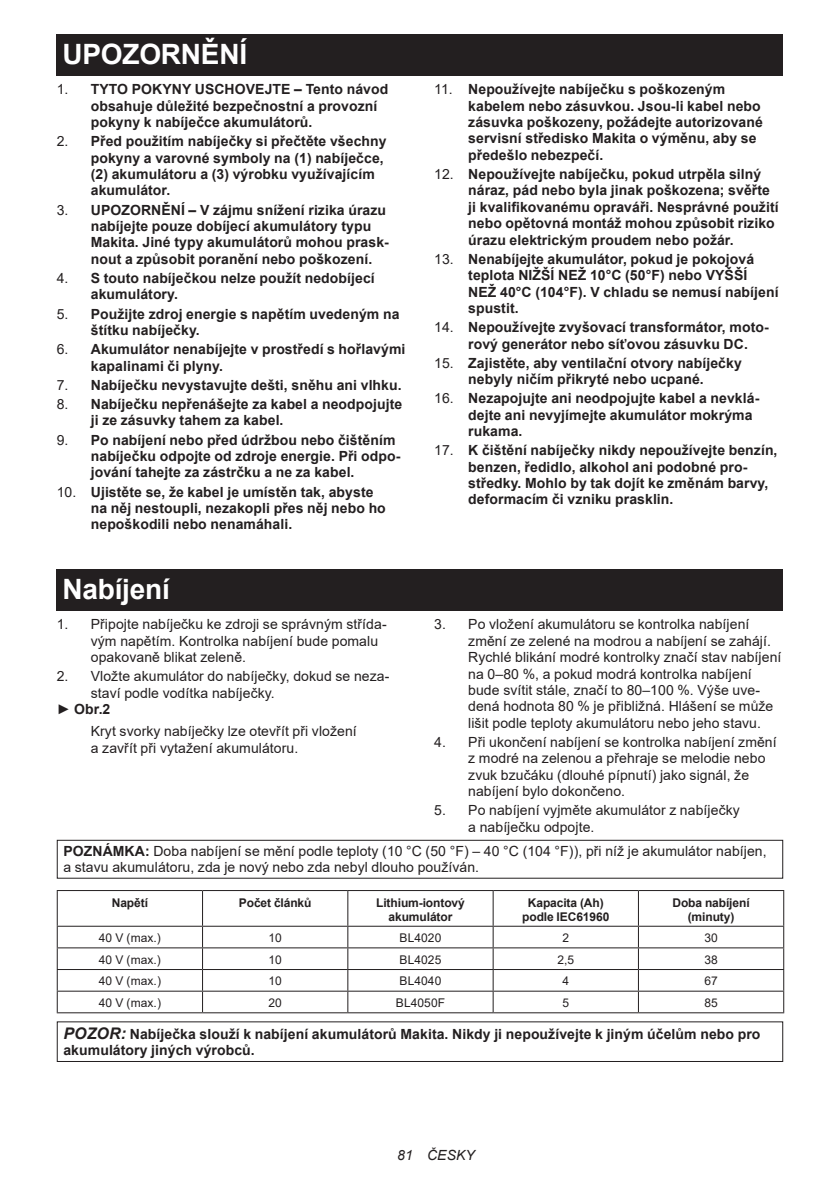
<style>
.page{position:relative;width:840px;height:1191px;background:#fff}
.page>*{position:absolute;margin:0;border:0;box-sizing:border-box;transform-origin:0 0}
.t1{font:700 28px "Arial";letter-spacing:-.01em;color:#fff}
.t2{font:700 14px/16.4px "Arial";letter-spacing:.005em;color:#231f20}
.t3{font:14px/16.4px "Arial";letter-spacing:.005em;color:#231f20}
.t4{font:italic 14px "Arial";letter-spacing:.005em;color:#231f20}
.t5{font:700 12px/14px "Arial";letter-spacing:-.01em;color:#231f20;text-align:center}
.t6{font:12px "Arial";letter-spacing:.005em;color:#231f20}
.s1{font-weight:400}
.s2{font-weight:700}
.s3{font-style:italic;font-size:16px}
</style>
<div class="page">
<div style="left:57px;top:34px;width:725px;height:41px;background:#231f20"></div>
<div style="left:57px;top:569px;width:725px;height:41px;background:#231f20"></div>
<div style="left:57px;top:839px;width:725px;height:39px;border:1px solid #231f20"></div>
<hr style="left:57px;top:890px;width:145px;height:1px;background:#231f20">
<hr style="left:57px;top:891px;width:1px;height:34px;background:#231f20">
<hr style="left:202px;top:890px;width:145px;height:1px;background:#231f20">
<hr style="left:202px;top:891px;width:1px;height:34px;background:#231f20">
<hr style="left:347px;top:890px;width:146px;height:1px;background:#231f20">
<hr style="left:347px;top:891px;width:1px;height:34px;background:#231f20">
<hr style="left:493px;top:890px;width:145px;height:1px;background:#231f20">
<hr style="left:492px;top:891px;width:1px;height:34px;background:#231f20">
<hr style="left:638px;top:890px;width:145px;height:1px;background:#231f20">
<hr style="left:637px;top:891px;width:1px;height:34px;background:#231f20">
<hr style="left:782px;top:891px;width:1px;height:34px;background:#231f20">
<hr style="left:57px;top:925px;width:145px;height:1px;background:#231f20">
<hr style="left:202px;top:925px;width:145px;height:1px;background:#231f20">
<hr style="left:347px;top:925px;width:146px;height:1px;background:#231f20">
<hr style="left:493px;top:925px;width:145px;height:1px;background:#231f20">
<hr style="left:638px;top:925px;width:145px;height:1px;background:#231f20">
<hr style="left:57px;top:947px;width:145px;height:1px;background:#231f20">
<hr style="left:202px;top:947px;width:145px;height:1px;background:#231f20">
<hr style="left:347px;top:947px;width:146px;height:1px;background:#231f20">
<hr style="left:493px;top:947px;width:145px;height:1px;background:#231f20">
<hr style="left:638px;top:947px;width:145px;height:1px;background:#231f20">
<hr style="left:57px;top:969px;width:145px;height:1px;background:#231f20">
<hr style="left:202px;top:969px;width:145px;height:1px;background:#231f20">
<hr style="left:347px;top:969px;width:146px;height:1px;background:#231f20">
<hr style="left:493px;top:969px;width:145px;height:1px;background:#231f20">
<hr style="left:638px;top:969px;width:145px;height:1px;background:#231f20">
<hr style="left:57px;top:990px;width:145px;height:1px;background:#231f20">
<svg style="left:57px;top:926px;width:1px;height:86px"></svg>
<hr style="left:202px;top:990px;width:145px;height:1px;background:#231f20">
<svg style="left:202px;top:926px;width:1px;height:86px"></svg>
<hr style="left:347px;top:990px;width:146px;height:1px;background:#231f20">
<svg style="left:347px;top:926px;width:1px;height:86px"></svg>
<hr style="left:493px;top:990px;width:145px;height:1px;background:#231f20">
<svg style="left:492px;top:926px;width:1px;height:86px"></svg>
<hr style="left:638px;top:990px;width:145px;height:1px;background:#231f20">
<svg style="left:637px;top:926px;width:1px;height:86px"></svg>
<hr style="left:57px;top:1012px;width:145px;height:1px;background:#231f20">
<hr style="left:202px;top:1012px;width:145px;height:1px;background:#231f20">
<hr style="left:347px;top:1012px;width:146px;height:1px;background:#231f20">
<hr style="left:493px;top:1012px;width:145px;height:1px;background:#231f20">
<hr style="left:638px;top:1012px;width:145px;height:1px;background:#231f20">
<div style="left:57px;top:1021px;width:725px;height:41px;border:1px solid #231f20"></div>
<h1 class="t1" style="left:62px;top:34px;width:186px">UPOZORNĚNÍ</h1>
<p class="t2" style="left:91px;top:81px;width:299px;text-indent:-34px"><span class="s1">1.</span> TYTO POKYNY USCHOVEJTE – Tento návod obsahuje důležité bezpečnostní a provozní pokyny k nabíječce akumulátorů.</p>
<p class="t2" style="left:91px;top:133px;width:297px;text-indent:-34px"><span class="s1">2.</span> Před použitím nabíječky si přečtěte všechny pokyny a varovné symboly na (1) nabíječce, (2) akumulátoru a (3) výrobku využívajícím akumulátor.</p>
<p class="t2" style="left:91px;top:202px;width:299px;text-indent:-34px"><span class="s1">3.</span> UPOZORNĚNÍ – V zájmu snížení rizika úrazu nabíjejte pouze dobíjecí akumulátory typu Makita. Jiné typy akumulátorů mohou prask&shy;nout a způsobit poranění nebo poškození.</p>
<p class="t2" style="left:91px;top:270px;width:285px;text-indent:-34px"><span class="s1">4.</span> S touto nabíječkou nelze použít nedobíjecí akumulátory.</p>
<p class="t2" style="left:91px;top:306px;width:310px;text-indent:-34px"><span class="s1">5.</span> Použijte zdroj energie s napětím uvedeným na štítku nabíječky.</p>
<p class="t2" style="left:91px;top:341px;width:316px;text-indent:-34px"><span class="s1">6.</span> Akumulátor nenabíjejte v prostředí s hořlavými kapalinami či plyny.</p>
<p class="t2" style="left:57px;top:377px;width:346px"><span class="s1">7.</span> Nabíječku nevystavujte dešti, sněhu ani vlhku.</p>
<p class="t2" style="left:91px;top:396px;width:313px;text-indent:-34px"><span class="s1">8.</span> Nabíječku nepřenášejte za kabel a neodpojujte ji ze zásuvky tahem za kabel.</p>
<p class="t2" style="left:91px;top:432px;width:311px;text-indent:-34px"><span class="s1">9.</span> Po nabíjení nebo před údržbou nebo čištěním nabíječku odpojte od zdroje energie. Při odpo&shy;jování tahejte za zástrčku a ne za kabel.</p>
<p class="t2" style="left:91px;top:483px;width:296px;text-indent:-34px"><span class="s1">10.</span> Ujistěte se, že kabel je umístěn tak, abyste na něj nestoupli, nezakopli přes něj nebo ho nepoškodili nebo nenamáhali.</p>
<p class="t2" style="left:468px;top:81px;width:296px;text-indent:-34px"><span class="s1">11.</span> Nepoužívejte nabíječku s poškozeným kabelem nebo zásuvkou. Jsou-li kabel nebo zásuvka poškozeny, požádejte autorizované servisní středisko Makita o výměnu, aby se předešlo nebezpečí.</p>
<p class="t2" style="left:468px;top:166px;width:312px;text-indent:-34px"><span class="s1">12.</span> Nepoužívejte nabíječku, pokud utrpěla silný náraz, pád nebo byla jinak poškozena; svěřte ji kvalifikovanému opraváři. Nesprávné použití nebo opětovná montáž mohou způsobit riziko úrazu elektrickým proudem nebo požár.</p>
<p class="t2" style="left:468px;top:251px;width:311px;text-indent:-34px"><span class="s1">13.</span> Nenabíjejte akumulátor, pokud je pokojová teplota NIŽŠÍ NEŽ 10°C (50°F) nebo VYŠŠÍ NEŽ 40°C (104°F). V chladu se nemusí nabíjení spustit.</p>
<p class="t2" style="left:468px;top:319px;width:302px;text-indent:-34px"><span class="s1">14.</span> Nepoužívejte zvyšovací transformátor, moto&shy;rový generátor nebo síťovou zásuvku DC.</p>
<p class="t2" style="left:434px;top:355px;width:309px;text-align:center"><span class="s1">15.</span> Zajistěte, aby ventilační otvory nabíječky nebyly ničím přikryté nebo ucpané.</p>
<p class="t2" style="left:468px;top:390px;width:292px;text-indent:-34px"><span class="s1">16.</span> Nezapojujte ani neodpojujte kabel a nevklá&shy;dejte ani nevyjímejte akumulátor mokrýma rukama.</p>
<p class="t2" style="left:468px;top:442px;width:310px;text-indent:-34px"><span class="s1">17.</span> K čištění nabíječky nikdy nepoužívejte benzín, benzen, ředidlo, alkohol ani podobné pro&shy;středky. Mohlo by tak dojít ke změnám barvy, deformacím či vzniku prasklin.</p>
<h1 class="t1" style="left:62px;top:569px;width:109px">Nabíjení</h1>
<p class="t3" style="left:91px;top:616px;width:297px;text-indent:-34px">1. Připojte nabíječku ke zdroji se správným střída&shy;vým napětím. Kontrolka nabíjení bude pomalu opakovaně blikat zeleně.</p>
<p class="t3" style="left:57px;top:668px;width:334px">2. Vložte akumulátor do nabíječky, dokud se neza-</p>
<p class="t3" style="left:91px;top:684px;width:185px">staví podle vodítka nabíječky.</p>
<p class="t2" style="left:57px;top:701px;width:55px"><span class="s1">►</span> Obr.2</p>
<p class="t3" style="left:91px;top:723px;width:267px">Kryt svorky nabíječky lze otevřít při vložení a zavřít při vytažení akumulátoru.</p>
<p class="t3" style="left:468px;top:616px;width:314px;text-indent:-34px">3. Po vložení akumulátoru se kontrolka nabíjení změní ze zelené na modrou a nabíjení se zahájí.<br>Rychlé blikání modré kontrolky značí stav nabíjení na 0–80 %, a pokud modrá kontrolka nabíjení bude svítit stále, značí to 80–100 %. Výše uve&shy;dená hodnota 80 % je přibližná. Hlášení se může lišit podle teploty akumulátoru nebo jeho stavu.</p>
<p class="t3" style="left:468px;top:733px;width:310px;text-indent:-34px">4. Při ukončení nabíjení se kontrolka nabíjení změní z modré na zelenou a přehraje se melodie nebo zvuk bzučáku (dlouhé pípnutí) jako signál, že nabíjení bylo dokončeno.</p>
<p class="t3" style="left:468px;top:802px;width:273px;text-indent:-34px">5. Po nabíjení vyjměte akumulátor z nabíječky a nabíječku odpojte.</p>
<p class="t3" style="left:63px;top:842px;width:704px"><span class="s2">POZNÁMKA:</span> Doba nabíjení se mění podle teploty (10 °C (50 °F) – 40 °C (104 °F)), při níž je akumulátor nabíjen, a stavu akumulátoru, zda je nový nebo zda nebyl dlouho používán.</p>
<p class="t5" style="left:112px;top:895px;width:38px">Napětí</p>
<p class="t5" style="left:239px;top:895px;width:74px">Počet článků</p>
<p class="t5" style="left:376px;top:895px;width:90px">Lithium-iontový akumulátor</p>
<p class="t5" style="left:522px;top:895px;width:89px">Kapacita (Ah) podle IEC61960</p>
<p class="t5" style="left:672px;top:895px;width:79px">Doba nabíjení (minuty)</p>
<p class="t6" style="left:99px;top:929px;width:64px">40 V (max.)</p>
<p class="t6" style="left:268px;top:929px;width:15px">10</p>
<p class="t6" style="left:399px;top:929px;width:43px">BL4020</p>
<p class="t6" style="left:562px;top:929px;width:8px">2</p>
<p class="t6" style="left:704px;top:929px;width:15px">30</p>
<p class="t6" style="left:99px;top:951px;width:64px">40 V (max.)</p>
<p class="t6" style="left:268px;top:951px;width:15px">10</p>
<p class="t6" style="left:399px;top:951px;width:43px">BL4025</p>
<p class="t6" style="left:557px;top:951px;width:18px">2,5</p>
<p class="t6" style="left:704px;top:951px;width:15px">38</p>
<p class="t6" style="left:99px;top:973px;width:64px">40 V (max.)</p>
<p class="t6" style="left:268px;top:973px;width:15px">10</p>
<p class="t6" style="left:399px;top:973px;width:43px">BL4040</p>
<p class="t6" style="left:562px;top:973px;width:8px">4</p>
<p class="t6" style="left:704px;top:973px;width:15px">67</p>
<p class="t6" style="left:99px;top:994px;width:64px">40 V (max.)</p>
<p class="t6" style="left:268px;top:994px;width:15px">20</p>
<p class="t6" style="left:396px;top:994px;width:51px">BL4050F</p>
<p class="t6" style="left:562px;top:994px;width:8px">5</p>
<p class="t6" style="left:704px;top:994px;width:15px">85</p>
<p class="t2" style="left:63px;top:1026px;width:698px"><span class="s3">POZOR:</span> Nabíječka slouží k nabíjení akumulátorů Makita. Nikdy ji nepoužívejte k jiným účelům nebo pro akumulátory jiných výrobců.</p>
<p class="t4" style="left:397px;top:1146px;width:79px">81 ČESKY</p>
</div>
